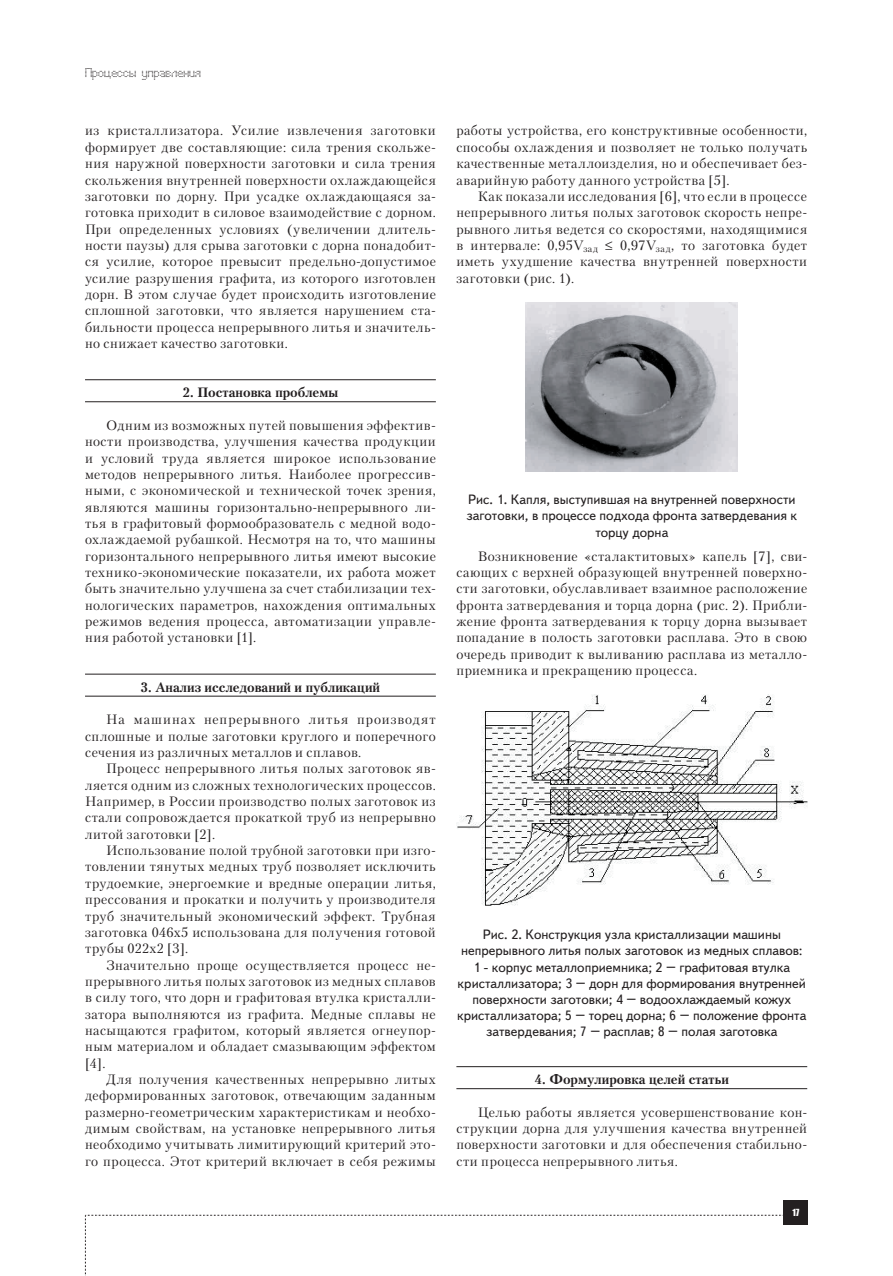
<style>
.page{position:relative;width:893px;height:1276px;background:#fff}
.page>*{position:absolute;margin:0;border:0;box-sizing:border-box;transform-origin:0 0}
.t1{font:13.5px/16.4px "Petersburg C";letter-spacing:.035em;color:#231f20;text-align:justify}
.t2{font:13.5px/16.2px "Text Book C";color:#231f20;text-align:center}
.t3{font:700 13.5px "Petersburg C";color:#231f20}
.t4{font:12px "Perfo";letter-spacing:.015em;color:#231f20}
.t5{font:9px "Impact";color:#fff}
</style>
<div class="page">
<svg style="left:85px;top:1215px;width:699px;height:61px"></svg>
<div style="left:784px;top:1200px;width:24px;height:25px;background:#231f20"></div>
<hr style="left:85px;top:379px;width:351px;height:1px;background:#231f20">
<hr style="left:85px;top:401px;width:351px;height:1px;background:#231f20">
<hr style="left:85px;top:674px;width:351px;height:1px;background:#231f20">
<hr style="left:85px;top:696px;width:351px;height:1px;background:#231f20">
<hr style="left:456px;top:1066px;width:351px;height:1px;background:#231f20">
<hr style="left:456px;top:1088px;width:351px;height:1px;background:#231f20">
<img style="left:525px;top:302px;width:212px;height:169px">
<img style="left:456px;top:694px;width:351px;height:212px">
<p class="t4" style="left:85px;top:66px;width:117px">Процессы управления</p>
<p class="t1" style="left:85px;top:122px;width:352px">из кристаллизатора. Усилие извлечения заготовки формирует две составляющие: сила трения скольже&shy;ния наружной поверхности заготовки и сила трения скольжения внутренней поверхности охлаждающейся заготовки по дорну. При усадке охлаждающаяся за&shy;готовка приходит в силовое взаимодействие с дорном.<br>При определенных условиях (увеличении длитель&shy;ности паузы) для срыва заготовки с дорна понадобит&shy;ся усилие, которое превысит предельно-допустимое усилие разрушения графита, из которого изготовлен дорн. В этом случае будет происходить изготовление сплошной заготовки, что является нарушением ста&shy;бильности процесса непрерывного литья и значитель&shy;но снижает качество заготовки.</p>
<p class="t3" style="left:183px;top:384px;width:157px">2. Постановка проблемы</p>
<p class="t1" style="left:85px;top:417px;width:352px;text-indent:21px">Одним из возможных путей повышения эффектив&shy;ности производства, улучшения качества продукции и условий труда является широкое использование методов непрерывного литья. Наиболее прогрессив&shy;ными, с экономической и технической точек зрения, являются машины горизонтально-непрерывного ли&shy;тья в графитовый формообразователь с медной водо&shy;охлаждаемой рубашкой. Несмотря на то, что машины горизонтального непрерывного литья имеют высокие технико-экономические показатели, их работа может быть значительно улучшена за счет стабилизации тех&shy;нологических параметров, нахождения оптимальных режимов ведения процесса, автоматизации управле&shy;ния работой установки [1].</p>
<p class="t3" style="left:141px;top:678px;width:241px">3. Анализ исследований и публикаций</p>
<p class="t1" style="left:85px;top:711px;width:352px;text-indent:21px">На машинах непрерывного литья производят сплошные и полые заготовки круглого и поперечного сечения из различных металлов и сплавов.</p>
<p class="t1" style="left:85px;top:760px;width:352px;text-indent:21px">Процесс непрерывного литья полых заготовок яв&shy;ляется одним из сложных технологических процессов.<br>Например, в России производство полых заготовок из стали сопровождается прокаткой труб из непрерывно литой заготовки [2].</p>
<p class="t1" style="left:85px;top:842px;width:352px;text-indent:21px">Использование полой трубной заготовки при изго&shy;товлении тянутых медных труб позволяет исключить трудоемкие, энергоемкие и вредные операции литья, прессования и прокатки и получить у производителя труб значительный экономический эффект. Трубная заготовка 046x5 использована для получения готовой трубы 022x2 [3].</p>
<p class="t1" style="left:85px;top:956px;width:352px;text-indent:21px">Значительно проще осуществляется процесс не&shy;прерывного литья полых заготовок из медных сплавов в силу того, что дорн и графитовая втулка кристалли&shy;затора выполняются из графита. Медные сплавы не насыщаются графитом, который является огнеупор&shy;ным материалом и обладает смазывающим эффектом [4].</p>
<p class="t1" style="left:85px;top:1071px;width:352px;text-indent:21px">Для получения качественных непрерывно литых деформированных заготовок, отвечающим заданным размерно-геометрическим характеристикам и необхо&shy;димым свойствам, на установке непрерывного литья необходимо учитывать лимитирующий критерий это&shy;го процесса. Этот критерий включает в себя режимы</p>
<p class="t1" style="left:456px;top:122px;width:352px">работы устройства, его конструктивные особенности, способы охлаждения и позволяет не только получать качественные металлоизделия, но и обеспечивает без&shy;аварийную работу данного устройства [5].</p>
<p class="t1" style="left:456px;top:188px;width:352px;text-indent:21px">Как показали исследования [6], что если в процессе непрерывного литья полых заготовок скорость непре&shy;рывного литья ведется со скоростями, находящимися в интервале: 0,95V<sub>зад</sub> ≤ 0,97V<sub>зад</sub>, то заготовка будет иметь ухудшение качества внутренней поверхности заготовки (рис. 1).</p>
<p class="t2" style="left:466px;top:491px;width:332px">Рис. 1. Капля, выступившая на внутренней поверхности заготовки, в процессе подхода фронта затвердевания к торцу дорна</p>
<p class="t1" style="left:456px;top:547px;width:352px;text-indent:21px">Возникновение «сталактитовых» капель [7], сви&shy;сающих с верхней образующей внутренней поверхно&shy;сти заготовки, обуславливает взаимное расположение фронта затвердевания и торца дорна (рис. 2). Прибли&shy;жение фронта затвердевания к торцу дорна вызывает попадание в полость заготовки расплава. Это в свою очередь приводит к выливанию расплава из металло&shy;приемника и прекращению процесса.</p>
<p class="t2" style="left:457px;top:926px;width:351px">Рис. 2. Конструкция узла кристаллизации машины непрерывного литья полых заготовок из медных сплавов:<br>1 - корпус металлоприемника; 2 – графитовая втулка кристаллизатора; 3 – дорн для формирования внутренней поверхности заготовки; 4 – водоохлаждаемый кожух кристаллизатора; 5 – торец дорна; 6 – положение фронта затвердевания; 7 – расплав; 8 – полая заготовка</p>
<p class="t3" style="left:535px;top:1071px;width:196px">4. Формулировка целей статьи</p>
<p class="t1" style="left:456px;top:1103px;width:352px;text-indent:21px">Целью работы является усовершенствование кон&shy;струкции дорна для улучшения качества внутренней поверхности заготовки и для обеспечения стабильно&shy;сти процесса непрерывного литья.</p>
<p class="t5" style="left:792px;top:1205px;width:8px">17</p>
</div>
